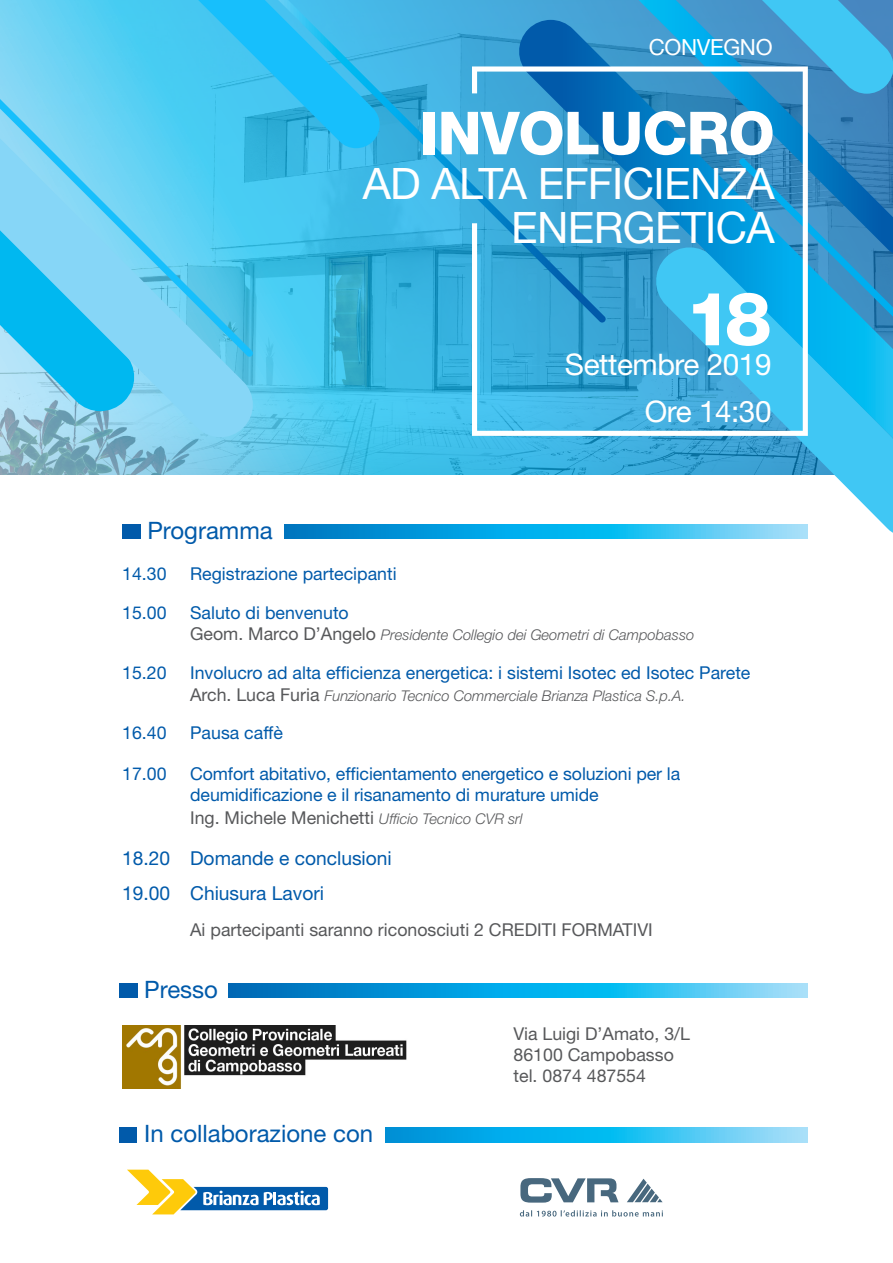
<style>
.page{position:relative;width:893px;height:1263px;background:#fff}
.page>*{position:absolute;margin:0;border:0;box-sizing:border-box;transform-origin:0 0}
.t1{font:800 74.25px "Helvetica Neue LT Com";color:#fff}
.t2{font:800 59.4px "Helvetica Neue LT Com";letter-spacing:-.015em;color:#fff}
.t3{font:43.5px "Helvetica Neue";letter-spacing:-.015em;color:#fff}
.t4{font:29.7px "Helvetica Neue";letter-spacing:-.015em;color:#fff}
.t5{font:24px "Helvetica Neue";color:#015aaa}
.t6{font:22.35px "Helvetica Neue";letter-spacing:-.015em;color:#fff}
.t7{font:19.2px "Helvetica Neue";color:#015aaa}
.t8{font:17.7px/21.3px "Helvetica Neue";color:#015aaa}
.t9{font:17.7px "Helvetica Neue";color:#57585a}
.t10{font:italic 300 14.85px "Helvetica Neue";color:#57585a}
.s1{font-weight:400;font-style:normal;font-size:17.7px}
.s2{font-weight:300;font-style:italic;font-size:14.85px}
</style>
<div class="page">
<svg style="left:0;top:0;width:653px;height:474px;background:#4dbee2"></svg>
<svg style="left:256px;top:0;width:22px;height:148px;background:#2bbcee"></svg>
<svg style="left:278px;top:0;width:328px;height:323px;background:#39b6e4"></svg>
<svg style="left:653px;top:438px;width:240px;height:95px"></svg>
<svg style="left:516px;top:20px;width:223px;height:418px;background:#2280c0"></svg>
<svg style="left:638px;top:0;width:255px;height:158px;background:#399ed3"></svg>
<svg style="left:739px;top:158px;width:154px;height:358px;background:#44afde"></svg>
<svg style="left:0;top:0;width:256px;height:437px;background:#72cced"></svg>
<svg style="left:0;top:0;width:253px;height:357px;background:#5bcdf3"></svg>
<svg style="left:122px;top:524px;width:686px;height:15px;background:#21abe4"></svg>
<svg style="left:127px;top:1169px;width:201px;height:45px"></svg>
<svg style="left:520px;top:1178px;width:98px;height:24px"></svg>
<svg style="left:627px;top:1179px;width:36px;height:23px"></svg>
<svg style="left:520px;top:1210px;width:143px;height:6px"></svg>
<img style="left:122px;top:1026px;width:285px;height:62px">
<svg style="left:472px;top:66px;width:336px;height:370px;background:#38a4d7"></svg>
<div style="left:141px;top:512px;width:142px;height:37px;background:#fff"></div>
<svg style="left:119px;top:983px;width:689px;height:15px;background:#1ea5e0"></svg>
<div style="left:138px;top:972px;width:89px;height:36px;background:#fff"></div>
<svg style="left:119px;top:1128px;width:689px;height:14px;background:#29b6eb"></svg>
<div style="left:138px;top:1116px;width:247px;height:36px;background:#fff"></div>
<p class="t6" style="left:649px;top:34px;width:125px">CONVEGNO</p>
<p class="t2" style="left:420px;top:98px;width:356px">INVOLUCRO</p>
<p class="t3" style="left:363px;top:157px;width:414px">AD ALTA EFFICIENZA</p>
<p class="t3" style="left:511px;top:202px;width:265px">ENERGETICA</p>
<p class="t5" style="left:147px;top:516px;width:127px">Programma</p>
<p class="t1" style="left:685px;top:275px;width:88px">18</p>
<p class="t4" style="left:565px;top:347px;width:208px">Settembre 2019</p>
<p class="t4" style="left:645px;top:393px;width:128px">Ore 14:30</p>
<p class="t8" style="left:122px;top:563px;width:46px">14.30</p>
<p class="t8" style="left:190px;top:563px;width:208px">Registrazione partecipanti</p>
<p class="t8" style="left:122px;top:602px;width:46px">15.00</p>
<p class="t8" style="left:190px;top:602px;width:160px">Saluto di benvenuto</p>
<p class="t10" style="left:190px;top:626px;width:506px"><span class="s1">Geom. Marco D’Angelo</span> Presidente Collegio dei Geometri di Campobasso</p>
<p class="t8" style="left:122px;top:662px;width:46px">15.20</p>
<p class="t8" style="left:190px;top:662px;width:562px">Involucro ad alta efficienza energetica: i sistemi Isotec ed Isotec Parete</p>
<p class="t10" style="left:190px;top:687px;width:497px"><span class="s1">Arch. Luca Furia</span> Funzionario Tecnico Commerciale Brianza Plastica S.p.A.</p>
<p class="t8" style="left:122px;top:722px;width:46px">16.40</p>
<p class="t8" style="left:190px;top:722px;width:94px">Pausa caffè</p>
<p class="t8" style="left:122px;top:762px;width:46px">17.00</p>
<p class="t8" style="left:190px;top:762px;width:492px">Comfort abitativo, efficientamento energetico e soluzioni per la deumidificazione e il risanamento di murature umide</p>
<p class="t9" style="left:190px;top:807px;width:334px">Ing. Michele Menichetti <span class="s2">Ufficio Tecnico CVR srl</span></p>
<p class="t7" style="left:122px;top:846px;width:271px">18.20 Domande e conclusioni</p>
<p class="t7" style="left:122px;top:882px;width:204px">19.00 Chiusura Lavori</p>
<p class="t9" style="left:190px;top:919px;width:464px">Ai partecipanti saranno riconosciuti 2 CREDITI FORMATIVI</p>
<p class="t5" style="left:144px;top:975px;width:75px">Presso</p>
<p class="t5" style="left:144px;top:1119px;width:230px">In collaborazione con</p>
<p class="t9" style="left:514px;top:1023px;width:178px">Via Luigi D’Amato, 3/L</p>
<p class="t9" style="left:514px;top:1044px;width:162px">86100 Campobasso</p>
<p class="t9" style="left:514px;top:1065px;width:134px">tel. 0874 487554</p>
</div>
